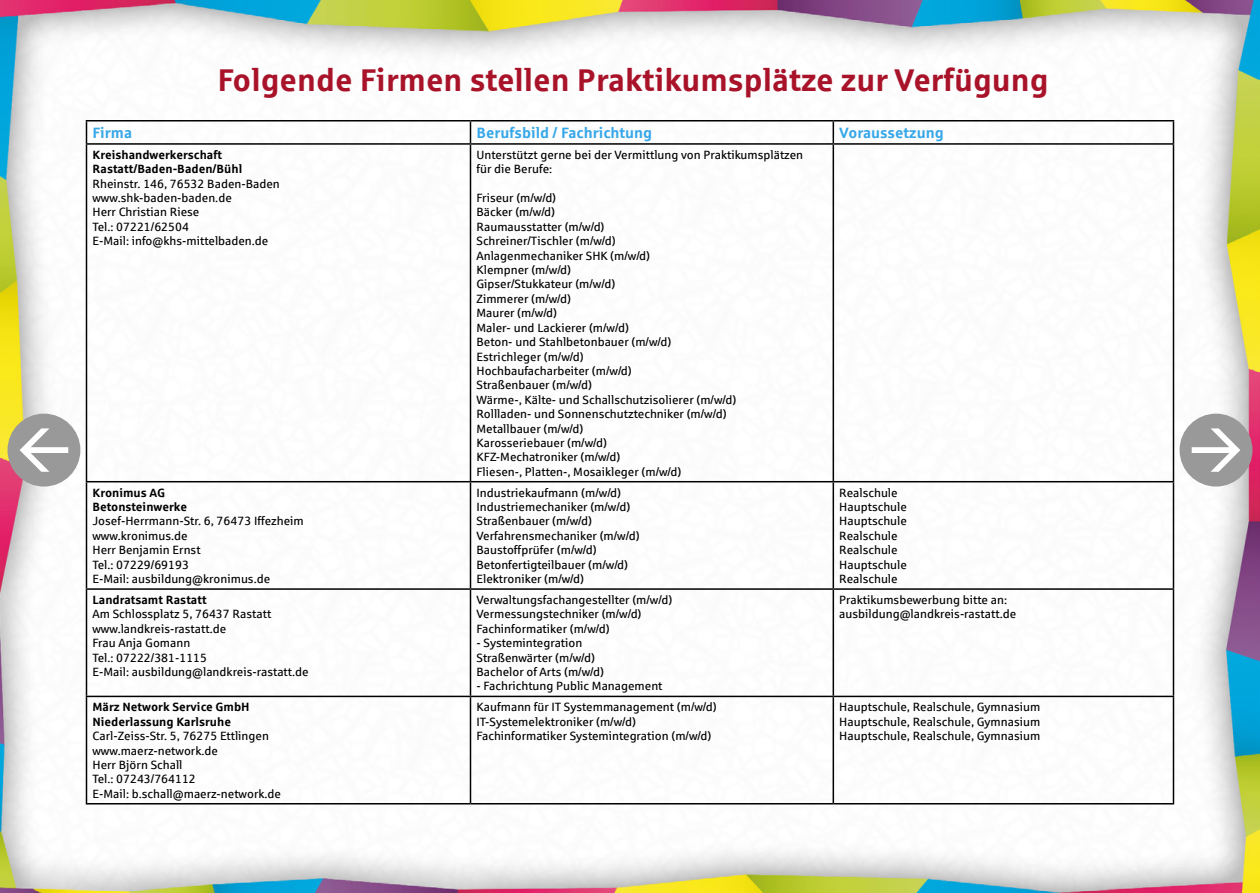
<style>
.page{position:relative;width:1260px;height:893px;background:#fff}
.page>*{position:absolute;margin:0;border:0;box-sizing:border-box;transform-origin:0 0}
.t1{font:700 31.5px "Sparkasse Rg";color:#a9132a}
.t2{font:700 15px "Sparkasse Rg";color:#36a7e9}
.t3{font:12px/14.4px "Sparkasse Rg";color:#000}
.t4{font:700 12px/14.4px "Sparkasse Rg";color:#000}
</style>
<div class="page">
<img style="left:0;top:0;width:1260px;height:893px">
<div style="left:8px;top:414px;width:72px;height:73px;background:#999;border-radius:50%"></div>
<svg style="left:20px;top:428px;width:48px;height:44px"></svg>
<hr style="left:86px;top:120px;width:384px;height:2px;background:#000">
<svg style="left:86px;top:122px;width:1px;height:21px"></svg>
<hr style="left:470px;top:120px;width:363px;height:2px;background:#000">
<svg style="left:470px;top:122px;width:1px;height:21px"></svg>
<hr style="left:833px;top:120px;width:341px;height:2px;background:#000">
<svg style="left:833px;top:122px;width:1px;height:21px"></svg>
<svg style="left:1173px;top:122px;width:1px;height:21px"></svg>
<hr style="left:86px;top:143px;width:384px;height:2px;background:#000">
<hr style="left:86px;top:145px;width:1px;height:336px;background:#000">
<hr style="left:470px;top:143px;width:363px;height:2px;background:#000">
<hr style="left:470px;top:145px;width:1px;height:336px;background:#000">
<hr style="left:833px;top:143px;width:341px;height:2px;background:#000">
<hr style="left:833px;top:145px;width:1px;height:336px;background:#000">
<hr style="left:1173px;top:145px;width:1px;height:336px;background:#000">
<hr style="left:86px;top:481px;width:384px;height:1px;background:#000">
<hr style="left:86px;top:482px;width:1px;height:106px;background:#000">
<hr style="left:470px;top:481px;width:363px;height:1px;background:#000">
<hr style="left:470px;top:482px;width:1px;height:106px;background:#000">
<hr style="left:833px;top:481px;width:341px;height:1px;background:#000">
<hr style="left:833px;top:482px;width:1px;height:106px;background:#000">
<hr style="left:1173px;top:482px;width:1px;height:106px;background:#000">
<hr style="left:86px;top:588px;width:384px;height:2px;background:#000">
<hr style="left:86px;top:590px;width:1px;height:106px;background:#000">
<hr style="left:470px;top:588px;width:363px;height:2px;background:#000">
<hr style="left:470px;top:590px;width:1px;height:106px;background:#000">
<hr style="left:833px;top:588px;width:341px;height:2px;background:#000">
<hr style="left:833px;top:590px;width:1px;height:106px;background:#000">
<hr style="left:1173px;top:590px;width:1px;height:106px;background:#000">
<hr style="left:86px;top:696px;width:384px;height:1px;background:#000">
<hr style="left:86px;top:697px;width:1px;height:106px;background:#000">
<hr style="left:470px;top:696px;width:363px;height:1px;background:#000">
<hr style="left:470px;top:697px;width:1px;height:106px;background:#000">
<hr style="left:833px;top:696px;width:341px;height:1px;background:#000">
<hr style="left:833px;top:697px;width:1px;height:106px;background:#000">
<hr style="left:1173px;top:697px;width:1px;height:106px;background:#000">
<hr style="left:86px;top:803px;width:384px;height:1px;background:#000">
<hr style="left:470px;top:803px;width:363px;height:1px;background:#000">
<hr style="left:833px;top:803px;width:341px;height:1px;background:#000">
<div style="left:1180px;top:414px;width:72px;height:73px;background:#999;border-radius:50%"></div>
<svg style="left:1192px;top:428px;width:48px;height:44px"></svg>
<h1 class="t1" style="left:217px;top:60px;width:833px">Folgende Firmen stellen Praktikumsplätze zur Verfügung</h1>
<p class="t2" style="left:92px;top:123px;width:41px">Firma</p>
<p class="t2" style="left:476px;top:123px;width:177px">Berufsbild / Fachrichtung</p>
<p class="t2" style="left:839px;top:123px;width:106px">Voraussetzung</p>
<p class="t4" style="left:92px;top:147px;width:151px">Kreishandwerkerschaft<br>Rastatt/Baden-Baden/Bühl</p>
<p class="t3" style="left:92px;top:176px;width:189px">Rheinstr. 146, 76532 Baden-Baden www.shk-baden-baden.de<br>Herr Christian Riese<br>Tel.: 07221/62504<br>E-Mail: info@khs-mittelbaden.de</p>
<p class="t3" style="left:476px;top:147px;width:328px">Unterstützt gerne bei der Vermittlung von Praktikumsplätzen für die Berufe:</p>
<p class="t3" style="left:476px;top:190px;width:261px">Friseur (m/w/d)<br>Bäcker (m/w/d)<br>Raumausstatter (m/w/d)<br>Schreiner/Tischler (m/w/d)<br>Anlagenmechaniker SHK (m/w/d)<br>Klempner (m/w/d)<br>Gipser/Stukkateur (m/w/d)<br>Zimmerer (m/w/d)<br>Maurer (m/w/d)<br>Maler- und Lackierer (m/w/d)<br>Beton- und Stahlbetonbauer (m/w/d)<br>Estrichleger (m/w/d)<br>Hochbaufacharbeiter (m/w/d)<br>Straßenbauer (m/w/d)<br>Wärme-, Kälte- und Schallschutzisolierer (m/w/d)<br>Rollladen- und Sonnenschutztechniker (m/w/d)<br>Metallbauer (m/w/d)<br>Karosseriebauer (m/w/d)<br>KFZ-Mechatroniker (m/w/d)<br>Fliesen-, Platten-, Mosaikleger (m/w/d)</p>
<p class="t4" style="left:92px;top:485px;width:96px">Kronimus AG<br>Betonsteinwerke</p>
<p class="t3" style="left:92px;top:514px;width:213px">Josef-Herrmann-Str. 6, 76473 Iffezheim www.kronimus.de<br>Herr Benjamin Ernst<br>Tel.: 07229/69193<br>E-Mail: ausbildung@kronimus.de</p>
<p class="t4" style="left:92px;top:592px;width:116px">Landratsamt Rastatt</p>
<p class="t3" style="left:92px;top:607px;width:218px">Am Schlossplatz 5, 76437 Rastatt www.landkreis-rastatt.de<br>Frau Anja Gomann<br>Tel.: 07222/381-1115<br>E-Mail: ausbildung@landkreis-rastatt.de</p>
<p class="t4" style="left:92px;top:699px;width:159px">März Network Service GmbH<br>Niederlassung Karlsruhe</p>
<p class="t3" style="left:92px;top:728px;width:190px">Carl-Zeiss-Str. 5, 76275 Ettlingen www.maerz-network.de<br>Herr Björn Schall<br>Tel.: 07243/764112<br>E-Mail: b.schall@maerz-network.de</p>
<p class="t3" style="left:476px;top:485px;width:165px">Industriekaufmann (m/w/d)<br>Industriemechaniker (m/w/d)<br>Straßenbauer (m/w/d)<br>Verfahrensmechaniker (m/w/d)<br>Baustoffprüfer (m/w/d)<br>Betonfertigteilbauer (m/w/d)<br>Elektroniker (m/w/d)</p>
<p class="t3" style="left:839px;top:485px;width:69px">Realschule<br>Hauptschule<br>Hauptschule<br>Realschule<br>Realschule<br>Hauptschule<br>Realschule</p>
<p class="t3" style="left:476px;top:592px;width:197px">Verwaltungsfachangestellter (m/w/d)<br>Vermessungstechniker (m/w/d)<br>Fachinformatiker (m/w/d)</p>
<p class="t3" style="left:476px;top:635px;width:129px">- Systemintegration<br>Straßenwärter (m/w/d)<br>Bachelor of Arts (m/w/d)</p>
<p class="t3" style="left:476px;top:679px;width:188px">- Fachrichtung Public Management</p>
<p class="t3" style="left:839px;top:592px;width:178px">Praktikumsbewerbung bitte an: ausbildung@landkreis-rastatt.de</p>
<p class="t3" style="left:476px;top:700px;width:242px">Kaufmann für IT Systemmanagement (m/w/d)<br>IT-Systemelektroniker (m/w/d)<br>Fachinformatiker Systemintegration (m/w/d)</p>
<p class="t3" style="left:839px;top:700px;width:203px;text-align:justify">Hauptschule, Realschule, Gymnasium Hauptschule, Realschule, Gymnasium Hauptschule, Realschule, Gymnasium</p>
</div>
